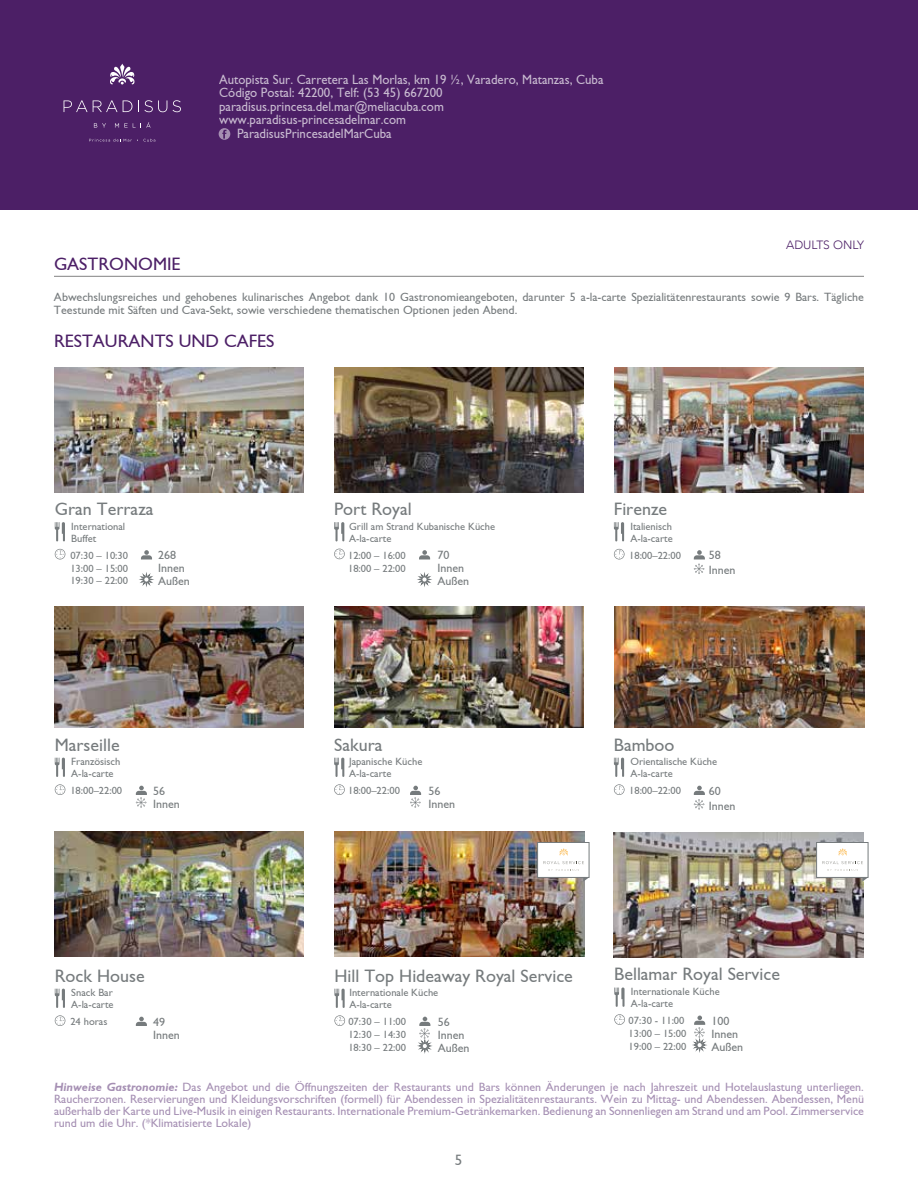
<style>
.page{position:relative;width:918px;height:1188px;background:#fff}
.page>*{position:absolute;margin:0;border:0;box-sizing:border-box;transform-origin:0 0}
.t1{font:18px "Gill Sans";color:#767b7d}
.t2{font:18px "Gill Sans";color:#4c1f66}
.t3{font:15px "Gill Sans";color:#767b7d}
.t4{font:13.5px "Gill Sans";color:#fff;scale:.95 1}
.t5{font:12px/12px "Gill Sans";color:#a58fb3;text-align:justify}
.t6{font:12px/12.8px "Gill Sans";color:#767b7d}
.t7{font:300 12px "Avenir";color:#4c1f66}
.t8{font:10.5px/12px "Gill Sans";color:#767b7d}
.s1{font-weight:700;font-style:italic}
</style>
<div class="page">
<div style="left:0;top:0;width:918px;height:210px;background:#4c1f66"></div>
<svg style="left:219px;top:128px;width:11px;height:12px"></svg>
<svg style="left:94px;top:123px;width:12px;height:5px"></svg>
<svg style="left:115px;top:122px;width:36px;height:6px"></svg>
<svg style="left:64px;top:100px;width:68px;height:12px"></svg>
<svg style="left:138px;top:100px;width:29px;height:12px"></svg>
<svg style="left:173px;top:100px;width:8px;height:12px"></svg>
<svg style="left:110px;top:64px;width:25px;height:20px"></svg>
<svg style="left:89px;top:139px;width:66px;height:3px"></svg>
<img style="left:54px;top:367px;width:250px;height:125px">
<img style="left:334px;top:367px;width:250px;height:125px">
<img style="left:614px;top:367px;width:250px;height:125px">
<svg style="left:55px;top:549px;width:10px;height:10px"></svg>
<svg style="left:141px;top:550px;width:11px;height:9px"></svg>
<svg style="left:141px;top:574px;width:11px;height:11px"></svg>
<svg style="left:334px;top:549px;width:11px;height:10px"></svg>
<svg style="left:419px;top:550px;width:11px;height:9px"></svg>
<svg style="left:419px;top:574px;width:11px;height:11px"></svg>
<svg style="left:614px;top:549px;width:11px;height:10px"></svg>
<svg style="left:694px;top:550px;width:11px;height:24px"></svg>
<svg style="left:55px;top:522px;width:10px;height:20px"></svg>
<svg style="left:334px;top:522px;width:10px;height:20px"></svg>
<svg style="left:614px;top:522px;width:10px;height:20px"></svg>
<img style="left:54px;top:606px;width:250px;height:122px">
<img style="left:334px;top:606px;width:250px;height:122px">
<img style="left:614px;top:606px;width:250px;height:122px">
<svg style="left:55px;top:784px;width:10px;height:11px"></svg>
<svg style="left:136px;top:786px;width:11px;height:22px"></svg>
<svg style="left:334px;top:784px;width:11px;height:11px"></svg>
<svg style="left:410px;top:786px;width:11px;height:22px"></svg>
<svg style="left:614px;top:784px;width:11px;height:11px"></svg>
<svg style="left:694px;top:786px;width:11px;height:24px"></svg>
<svg style="left:55px;top:757px;width:10px;height:20px"></svg>
<svg style="left:334px;top:757px;width:10px;height:20px"></svg>
<svg style="left:614px;top:757px;width:10px;height:20px"></svg>
<img style="left:54px;top:832px;width:250px;height:125px">
<svg style="left:55px;top:1015px;width:10px;height:11px"></svg>
<svg style="left:136px;top:1017px;width:11px;height:9px"></svg>
<svg style="left:55px;top:988px;width:10px;height:20px"></svg>
<img style="left:334px;top:832px;width:250px;height:125px">
<svg style="left:334px;top:1015px;width:11px;height:11px"></svg>
<svg style="left:419px;top:1017px;width:11px;height:35px"></svg>
<svg style="left:334px;top:988px;width:11px;height:20px"></svg>
<img style="left:614px;top:832px;width:249px;height:125px">
<svg style="left:614px;top:1014px;width:11px;height:11px"></svg>
<svg style="left:694px;top:1016px;width:11px;height:35px"></svg>
<svg style="left:614px;top:987px;width:11px;height:20px"></svg>
<hr style="left:54px;top:276px;width:810px;height:1px;background:#000">
<div style="left:537px;top:842px;width:52px;height:36px;background:#fff;border:1px solid #767b7d"></div>
<svg style="left:583px;top:877px;width:6px;height:5px"></svg>
<svg style="left:543px;top:848px;width:41px;height:23px"></svg>
<div style="left:816px;top:842px;width:52px;height:36px;background:#fff;border:1px solid #767b7d"></div>
<svg style="left:862px;top:877px;width:6px;height:5px"></svg>
<svg style="left:822px;top:848px;width:41px;height:23px"></svg>
<p class="t4" style="left:219px;top:71px;width:406px">Autopista Sur. Carretera Las Morlas, km 19 ½, Varadero, Matanzas, Cuba</p>
<p class="t4" style="left:219px;top:85px;width:237px">Código Postal: 42200, Telf: (53 45) 667200</p>
<p class="t4" style="left:219px;top:98px;width:238px">paradisus.princesa.del.mar@meliacuba.com</p>
<p class="t4" style="left:219px;top:112px;width:198px">www.paradisus-princesadelmar.com</p>
<p class="t4" style="left:237px;top:125px;width:164px">ParadisusPrincesadelMarCuba</p>
<h1 class="t2" style="left:54px;top:254px;width:128px">GASTRONOMIE</h1>
<p class="t7" style="left:786px;top:238px;width:79px">ADULTS ONLY</p>
<p class="t6" style="left:54px;top:290px;width:812px;line-height:13.5px">Abwechslungsreiches und gehobenes kulinarisches Angebot dank 10 Gastronomieangeboten, darunter 5 a-la-carte Spezialitätenrestaurants sowie 9 Bars. Tägliche<br>Teestunde mit Säften und Cava-Sekt, sowie verschiedene thematischen Optionen jeden Abend.</p>
<h1 class="t2" style="left:54px;top:331px;width:222px">RESTAURANTS UND CAFES</h1>
<h1 class="t1" style="left:55px;top:499px;width:100px">Gran Terraza</h1>
<p class="t8" style="left:70px;top:549px;width:59px">07:30 – 10:30</p>
<p class="t6" style="left:158px;top:549px;width:19px">268</p>
<p class="t8" style="left:70px;top:562px;width:59px">13:00 – 15:00</p>
<p class="t6" style="left:158px;top:562px;width:28px">Innen</p>
<p class="t8" style="left:70px;top:575px;width:59px">19:30 – 22:00</p>
<p class="t6" style="left:158px;top:575px;width:33px">Außen</p>
<h1 class="t1" style="left:334px;top:499px;width:79px">Port Royal</h1>
<p class="t8" style="left:348px;top:549px;width:59px">12:00 – 16:00</p>
<p class="t6" style="left:437px;top:549px;width:13px">70</p>
<p class="t8" style="left:348px;top:562px;width:59px">18:00 – 22:00</p>
<p class="t6" style="left:437px;top:562px;width:33px">Innen<br>Außen</p>
<h1 class="t1" style="left:614px;top:499px;width:55px">Firenze</h1>
<p class="t8" style="left:629px;top:549px;width:53px">18:00–22:00</p>
<p class="t6" style="left:709px;top:548px;width:28px;line-height:14.5px">58<br>Innen</p>
<p class="t8" style="left:71px;top:520px;width:55px">International<br>Buffet</p>
<p class="t8" style="left:349px;top:520px;width:147px">Grill am Strand Kubanische Küche<br>A-la-carte</p>
<p class="t8" style="left:630px;top:520px;width:44px">Italienisch<br>A-la-carte</p>
<h1 class="t1" style="left:334px;top:734px;width:50px">Sakura</h1>
<p class="t8" style="left:348px;top:785px;width:53px">18:00–22:00</p>
<p class="t6" style="left:428px;top:785px;width:28px">56<br>Innen</p>
<h1 class="t1" style="left:55px;top:734px;width:66px">Marseille</h1>
<p class="t8" style="left:70px;top:785px;width:53px">18:00–22:00</p>
<p class="t6" style="left:153px;top:785px;width:28px">56<br>Innen</p>
<h1 class="t1" style="left:614px;top:734px;width:62px">Bamboo</h1>
<p class="t8" style="left:629px;top:785px;width:53px">18:00–22:00</p>
<p class="t6" style="left:709px;top:784px;width:28px;line-height:14.5px">60<br>Innen</p>
<p class="t8" style="left:71px;top:756px;width:51px">Französisch<br>A-la-carte</p>
<p class="t8" style="left:349px;top:756px;width:75px">Japanische Küche<br>A-la-carte</p>
<p class="t8" style="left:630px;top:756px;width:88px">Orientalische Küche<br>A-la-carte</p>
<h1 class="t1" style="left:55px;top:965px;width:91px">Rock House</h1>
<p class="t8" style="left:70px;top:1016px;width:39px">24 horas</p>
<p class="t6" style="left:153px;top:1016px;width:28px">49<br>Innen</p>
<p class="t8" style="left:71px;top:987px;width:44px">Snack Bar<br>A-la-carte</p>
<h1 class="t1" style="left:334px;top:965px;width:240px">Hill Top Hideaway Royal Service</h1>
<p class="t8" style="left:348px;top:1016px;width:59px">07:30 – 11:00</p>
<p class="t6" style="left:438px;top:1016px;width:13px">56</p>
<p class="t8" style="left:348px;top:1028px;width:59px">12:30 – 14:30</p>
<p class="t6" style="left:438px;top:1028px;width:28px">Innen</p>
<p class="t8" style="left:348px;top:1041px;width:59px">18:30 – 22:00</p>
<p class="t6" style="left:438px;top:1041px;width:33px">Außen</p>
<p class="t8" style="left:349px;top:987px;width:90px">Internationale Küche<br>A-la-carte</p>
<h1 class="t1" style="left:614px;top:964px;width:167px">Bellamar Royal Service</h1>
<p class="t8" style="left:629px;top:1015px;width:57px">07:30 - 11:00</p>
<p class="t6" style="left:711px;top:1014px;width:19px">100</p>
<p class="t8" style="left:629px;top:1027px;width:59px">13:00 – 15:00</p>
<p class="t6" style="left:711px;top:1027px;width:28px">Innen</p>
<p class="t8" style="left:629px;top:1040px;width:59px">19:00 – 22:00</p>
<p class="t6" style="left:711px;top:1040px;width:33px">Außen</p>
<p class="t8" style="left:631px;top:985px;width:90px">Internationale Küche<br>A-la-carte</p>
<p class="t5" style="left:54px;top:1081px;width:812px"><span class="s1">Hinweise Gastronomie:</span> Das Angebot und die Öffnungszeiten der Restaurants und Bars können Änderungen je nach Jahreszeit und Hotelauslastung unterliegen.<br>Raucherzonen. Reservierungen und Kleidungsvorschriften (formell) für Abendessen in Spezialitätenrestaurants. Wein zu Mittag- und Abendessen. Abendessen, Menü außerhalb der Karte und Live-Musik in einigen Restaurants. Internationale Premium-Getränkemarken. Bedienung an Sonnenliegen am Strand und am Pool. Zimmerservice rund um die Uhr. (*Klimatisierte Lokale)</p>
<p class="t3" style="left:455px;top:1151px;width:9px">5</p>
</div>
